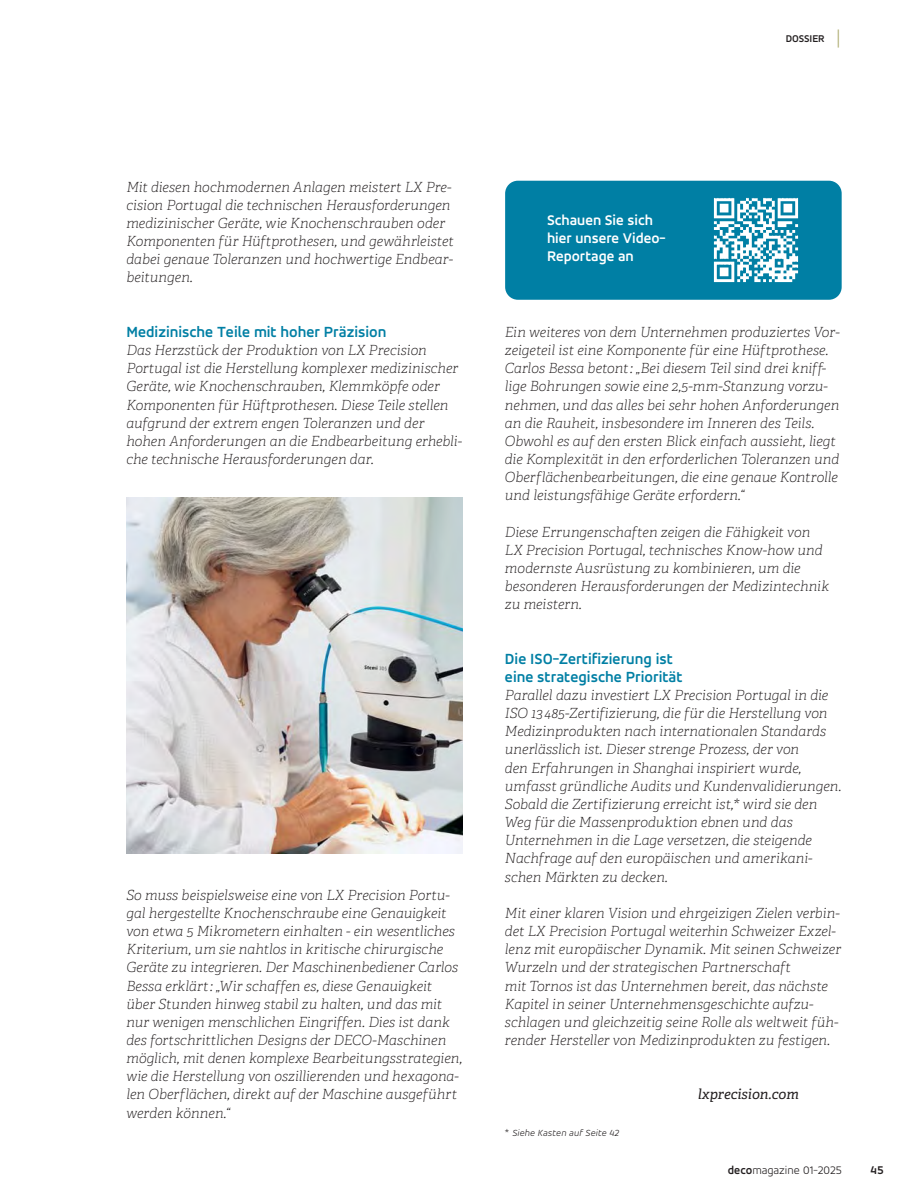
<style>
.page{position:relative;width:918px;height:1188px;background:#fff}
.page>*{position:absolute;margin:0;border:0;box-sizing:border-box;transform-origin:0 0}
.t1{font:700 15.75px/18.1px "Tornos Accord Alt";color:#007fa4}
.t2{font:700 15px/18px "Tornos Accord Alt";color:#fff}
.t3{font:italic 100 13.95px/18.1px "Adelle";color:#231f20}
.t4{font:italic 13.95px "Tornos Adelle";color:#231f20}
.t5{font:300 12px "Tornos Accord Alt";color:#231f20}
.t6{font:700 12px "Tornos Accord Alt";color:#231f20}
.t7{font:700 10.5px "Tornos Accord Alt";letter-spacing:-.01em;color:#231f20}
.t8{font:italic 300 9.75px "Tornos Accord Alt";letter-spacing:.02em;color:#231f20}
.s1{font-family:"DIN Pro";font-weight:300;font-size:21px;color:#aaa869}
.s2{font-style:normal}
.s3{font-weight:700}
</style>
<div class="page">
<img style="left:126px;top:497px;width:337px;height:357px">
<div style="left:505px;top:181px;width:337px;height:119px;background:#007fa4;border-radius:13px"></div>
<img style="left:713px;top:197px;width:86px;height:86px">
<p class="t7" style="left:786px;top:33px;width:57px">DOSSIER <span class="s1">|</span></p>
<p class="t3" style="left:126px;top:179px;width:329px">Mit diesen hochmodernen Anlagen meistert LX Pre&shy;cision Portugal die technischen Herausforderungen medizinischer Geräte, wie Knochenschrauben oder Komponenten für Hüftprothesen, und gewährleistet dabei genaue Toleranzen und hochwertige Endbear&shy;beitungen.</p>
<p class="t1" style="left:126px;top:323px;width:261px">Medizinische Teile mit hoher Präzision</p>
<p class="t3" style="left:126px;top:343px;width:337px">Das Herzstück der Produktion von LX Precision Portugal ist die Herstellung komplexer medizinischer Geräte, wie Knochenschrauben, Klemmköpfe oder Komponenten für Hüftprothesen. Diese Teile stellen aufgrund der extrem engen Toleranzen und der hohen Anforderungen an die Endbearbeitung erhebli&shy;che technische Herausforderungen dar.</p>
<p class="t3" style="left:126px;top:887px;width:337px">So muss beispielsweise eine von LX Precision Portu&shy;gal hergestellte Knochenschraube eine Genauigkeit von etwa 5 Mikrometern einhalten - ein wesentliches Kriterium, um sie nahtlos in kritische chirurgische Geräte zu integrieren. Der Maschinenbediener Carlos Bessa erklärt : „Wir schaffen es, diese Genauigkeit über Stunden hinweg stabil zu halten, und das mit nur wenigen menschlichen Eingriffen. Dies ist dank des fortschrittlichen Designs der DECO-Maschinen möglich, mit denen komplexe Bearbeitungsstrategien, wie die Herstellung von oszillierenden und hexagona&shy;len Oberflächen, direkt auf der Maschine ausgeführt werden können.“</p>
<p class="t2" style="left:547px;top:212px;width:120px">Schauen Sie sich hier unsere Video-<br>Reportage an</p>
<p class="t3" style="left:505px;top:324px;width:336px">Ein weiteres von dem Unternehmen produziertes Vor&shy;zeigeteil ist eine Komponente für eine Hüftprothese.<br>Carlos Bessa betont : „Bei diesem Teil sind drei kniff&shy;lige Bohrungen sowie eine 2,5-mm-Stanzung vorzu&shy;nehmen, und das alles bei sehr hohen Anforderungen an die Rauheit, insbesondere im Inneren des Teils.<br>Obwohl es auf den ersten Blick einfach aussieht, liegt die Komplexität in den erforderlichen Toleranzen und Oberflächenbearbeitungen, die eine genaue Kontrolle und leistungsfähige Geräte erfordern.“</p>
<p class="t3" style="left:505px;top:524px;width:326px">Diese Errungenschaften zeigen die Fähigkeit von LX Precision Portugal, technisches Know-how und modernste Ausrüstung zu kombinieren, um die besonderen Herausforderungen der Medizintechnik zu meistern.</p>
<p class="t1" style="left:505px;top:650px;width:179px">Die ISO-Zertifizierung ist eine strategische Priorität</p>
<p class="t3" style="left:505px;top:688px;width:338px">Parallel dazu investiert LX Precision Portugal in die ISO 13 485-Zertifizierung, die für die Herstellung von Medizinprodukten nach internationalen Standards unerlässlich ist. Dieser strenge Prozess, der von<br>den Erfahrungen in Shanghai inspiriert wurde, umfasst gründliche Audits und Kundenvalidierungen.<br>Sobald die Zertifizierung erreicht ist,* wird sie den Weg für die Massenproduktion ebnen und das Unternehmen in die Lage versetzen, die steigende Nachfrage auf den europäischen und amerikani&shy;schen Märkten zu decken.</p>
<p class="t3" style="left:505px;top:906px;width:338px">Mit einer klaren Vision und ehrgeizigen Zielen verbin&shy;det LX Precision Portugal weiterhin Schweizer Exzel&shy;lenz mit europäischer Dynamik. Mit seinen Schweizer Wurzeln und der strategischen Partnerschaft<br>mit Tornos ist das Unternehmen bereit, das nächste Kapitel in seiner Unternehmensgeschichte aufzu&shy;schlagen und gleichzeitig seine Rolle als weltweit füh&shy;render Hersteller von Medizinprodukten zu festigen.</p>
<p class="t8" style="left:505px;top:1127px;width:115px"><span class="s2">*</span> Siehe Kasten auf Seite 42</p>
<p class="t4" style="left:698px;top:1088px;width:102px">lxprecision.com</p>
<p class="t5" style="left:728px;top:1166px;width:115px"><span class="s3">deco</span>magazine 01-2025</p>
<p class="t6" style="left:871px;top:1165px;width:15px">45</p>
</div>
